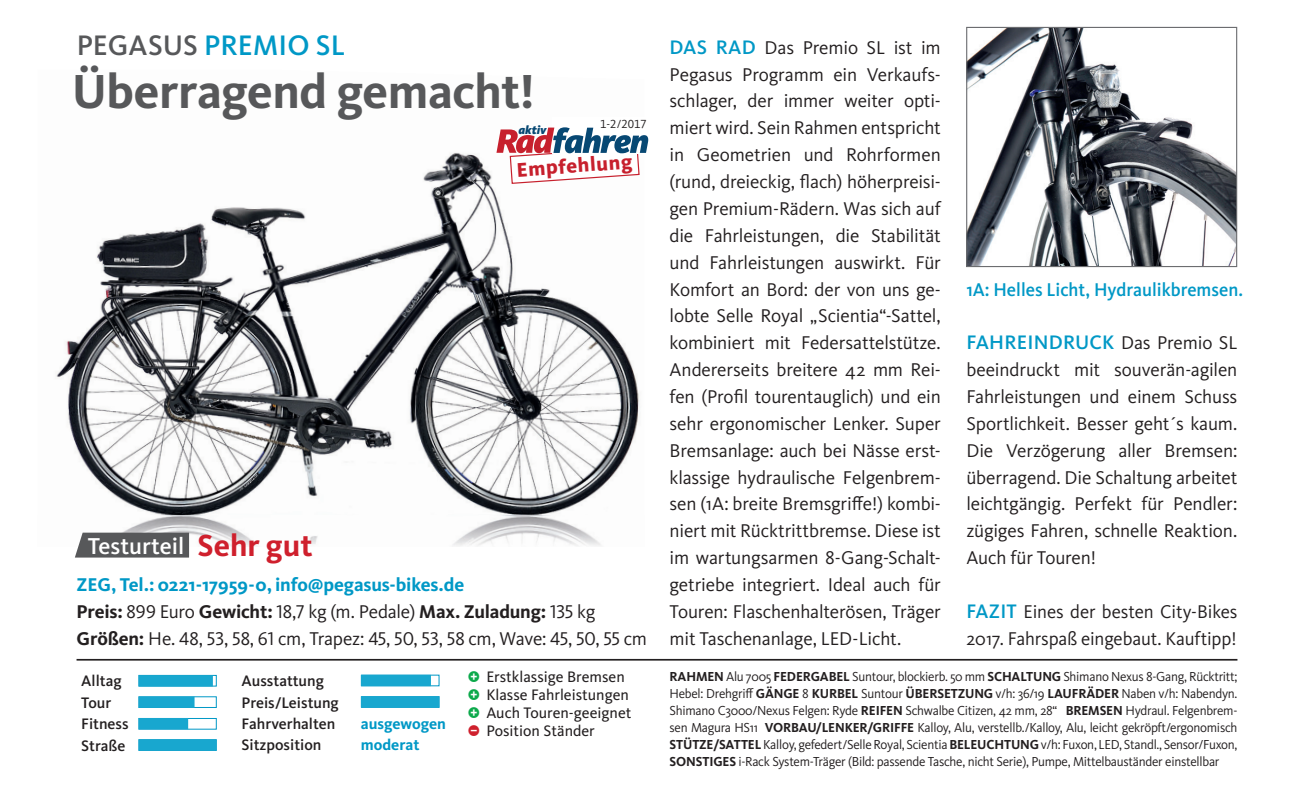
<style>
.page{position:relative;width:1314px;height:806px;background:#fff}
.page>*{position:absolute;margin:0;border:0;box-sizing:border-box;transform-origin:0 0}
.t1{font:700 49.5px "Kievit OT";letter-spacing:-.01em;color:#57585a}
.t2{font:500 29.25px "Kievit OT";letter-spacing:.005em;color:#0098c6}
.t3{font:500 23.85px "Kievit OT";color:#fff}
.t4{font:800 20.7px "Kievit OT";color:#c7202d}
.t5{font:500 20.25px "Kievit OT";letter-spacing:.01em;color:#0098c6}
.t6{font:19.12px/26.8px "Kievit OT";letter-spacing:-.01em;color:#231f20}
.t7{font:700 19.12px "Kievit OT";letter-spacing:-.01em;color:#0098c6}
.t8{font:500 19.12px "Kievit OT";color:#0098c6;scale:.96 1}
.t9{font:15.75px/18px "Kievit OT";color:#231f20}
.t10{font:500 15.75px/21.4px "Kievit OT";color:#231f20}
.t11{font:700 15.75px "Kievit OT";color:#0098c6}
.t12{font:13.5px/16.9px "Kievit OT";letter-spacing:-.02em;color:#231f20;text-align:justify}
.t13{font:12.15px "Kievit OT";color:#231f20}
.t14{font:italic 900 12.15px "Kievit OT";color:#074873}
.s1{color:#57585a}
.s2{font-weight:700;font-size:31.5px;color:#cf202d}
.s3{font-weight:700}
.s4{font-family:"FF Dingbests";color:#0ca94b}
.s5{font-family:"FF Dingbests";color:#cf202d}
.s6{font-weight:500;font-size:20.25px;color:#0098c6}
.s7{font-weight:400;font-size:19.12px;color:#231f20}
</style>
<div class="page">
<img style="left:56px;top:152px;width:583px;height:395px">
<hr style="left:77px;top:659px;width:1160px;height:1px;background:#231f20">
<img style="left:968px;top:29px;width:267px;height:236px">
<div style="left:966px;top:27px;width:271px;height:240px;border:1px solid #6c6d70"></div>
<svg style="left:75px;top:532px;width:114px;height:25px;background:#606062"></svg>
<div style="left:139px;top:675px;width:78px;height:11px;border:1px solid #0098c6"></div>
<div style="left:139px;top:718px;width:78px;height:11px;border:1px solid #0098c6"></div>
<div style="left:139px;top:739px;width:78px;height:11px;border:1px solid #0098c6"></div>
<div style="left:139px;top:675px;width:74px;height:11px;background:#18a7cf"></div>
<div style="left:139px;top:696px;width:56px;height:11px;background:#18a7cf"></div>
<div style="left:139px;top:718px;width:49px;height:11px;background:#18a7cf"></div>
<div style="left:139px;top:739px;width:77px;height:11px;background:#18a7cf"></div>
<div style="left:361px;top:675px;width:70px;height:11px;background:#18a7cf"></div>
<div style="left:361px;top:696px;width:78px;height:11px;background:#18a7cf"></div>
<svg style="left:496px;top:127px;width:152px;height:57px"></svg>
<h2 class="t2" style="left:77px;top:28px;width:270px"><span class="s1">PEGASUS</span> PREMIO SL</h2>
<h1 class="t1" style="left:72px;top:61px;width:465px">Überragend gemacht!</h1>
<p class="t14" style="left:518px;top:122px;width:30px">aktiv</p>
<p class="t13" style="left:600px;top:117px;width:48px">1-2/2017</p>
<p class="t4" style="left:516px;top:157px;width:117px;rotate:-4deg">Empfehlung</p>
<p class="t3" style="left:88px;top:531px;width:226px">Testurteil <span class="s2">Sehr gut</span></p>
<p class="t7" style="left:77px;top:573px;width:389px">ZEG, Tel.: 0221-17959-0 , info@pegasus-bikes.de</p>
<p class="t6" style="left:77px;top:598px;width:572px"><span class="s3">Preis:</span> 899 Euro <span class="s3">Gewicht:</span> 18,7 kg (m. Pedale) <span class="s3">Max. Zuladung:</span> 135 kg<br><span class="s3">Größen:</span> He. 48, 53, 58, 61 cm, Trapez: 45, 50, 53, 58 cm, Wave: 45, 50, 55 cm</p>
<p class="t10" style="left:81px;top:670px;width:49px">Alltag<br>Tour<br>Fitness<br>Straße</p>
<p class="t10" style="left:242px;top:670px;width:99px">Ausstattung<br>Preis/Leistung<br>Fahrverhalten</p>
<p class="t11" style="left:361px;top:714px;width:87px">ausgewogen</p>
<p class="t10" style="left:242px;top:734px;width:81px">Sitzposition</p>
<p class="t11" style="left:361px;top:735px;width:60px">moderat</p>
<p class="t9" style="left:467px;top:667px;width:166px"><span class="s4">+</span> Erstklassige Bremsen <span class="s4">+</span> Klasse Fahrleistungen <span class="s4">+</span> Auch Touren-geeignet</p>
<p class="t9" style="left:467px;top:721px;width:129px"><span class="s5">-</span> Position Ständer</p>
<p class="t6" style="left:669px;top:34px;width:273px;text-align:justify"><span class="s6">DAS RAD</span> Das Premio SL ist im Pegasus Programm ein Verkaufs&shy;schlager, der immer weiter opti&shy;miert wird. Sein Rahmen entspricht in Geometrien und Rohrformen (rund, dreieckig, flach) höherpreisi&shy;gen Premium-Rädern. Was sich auf die Fahrleistungen, die Stabilität und Fahrleistungen auswirkt. Für Komfort an Bord: der von uns ge&shy;lobte Selle Royal „Scientia“-Sattel, kombiniert mit Federsattelstütze.<br>Andererseits breitere 42 mm Rei&shy;fen (Profil tourentauglich) und ein sehr ergonomischer Lenker. Super Bremsanlage: auch bei Nässe erst&shy;klassige hydraulische Felgenbrem&shy;sen (1A: breite Bremsgriffe!) kombi&shy;niert mit Rücktrittbremse. Diese ist im wartungsarmen 8-Gang-Schalt&shy;getriebe integriert. Ideal auch für Touren: Flaschenhalterösen, Träger mit Taschenanlage, LED-Licht.</p>
<p class="t8" style="left:966px;top:277px;width:290px">1A: Helles Licht, Hydraulikbremsen.</p>
<p class="t5" style="left:966px;top:330px;width:272px">FAHREINDRUCK <span class="s7">Das Premio SL</span></p>
<p class="t6" style="left:966px;top:356px;width:273px;text-align:justify">beeindruckt mit souverän-agilen Fahrleistungen und einem Schuss Sportlichkeit. Besser geht´s kaum.<br>Die Verzögerung aller Bremsen: überragend. Die Schaltung arbeitet leichtgängig. Perfekt für Pendler: zügiges Fahren, schnelle Reaktion.<br>Auch für Touren!</p>
<p class="t6" style="left:966px;top:598px;width:273px"><span class="s6">FAZIT</span> Eines der besten City-Bikes<br>2017. Fahrspaß eingebaut. Kauftipp!</p>
<p class="t12" style="left:669px;top:668px;width:569px"><span class="s3">RAHMEN</span> Alu 7005 <span class="s3">FEDERGABEL</span> Suntour, blockierb. 50 mm <span class="s3">SCHALTUNG</span> Shimano Nexus 8-Gang, Rücktritt; Hebel: Drehgriff <span class="s3">GÄNGE</span> 8 <span class="s3">KURBEL</span> Suntour <span class="s3">ÜBERSETZUNG</span> v/h: 36 / 19 <span class="s3">LAUFRÄDER</span> Naben v/h: Nabendyn.<br>Shimano C3000 / Nexus Felgen: Ryde <span class="s3">REIFEN</span> Schwalbe Citizen, 42 mm, 28“ <span class="s3">BREMSEN</span> Hydraul. Felgenbrem&shy;sen Magura HS11 <span class="s3">VORBAU/LENKER/GRIFFE</span> Kalloy, Alu, verstellb. / Kalloy, Alu, leicht gekröpft / ergonomisch <span class="s3">STÜTZE/SATTEL</span> Kalloy, gefedert / Selle Royal, Scientia <span class="s3">BELEUCHTUNG</span> v/h: Fuxon, LED, Standl., Sensor / Fuxon, <span class="s3">SONSTIGES</span> i-Rack System-Träger (Bild: passende Tasche, nicht Serie), Pumpe, Mittelbauständer einstellbar</p>
</div>
